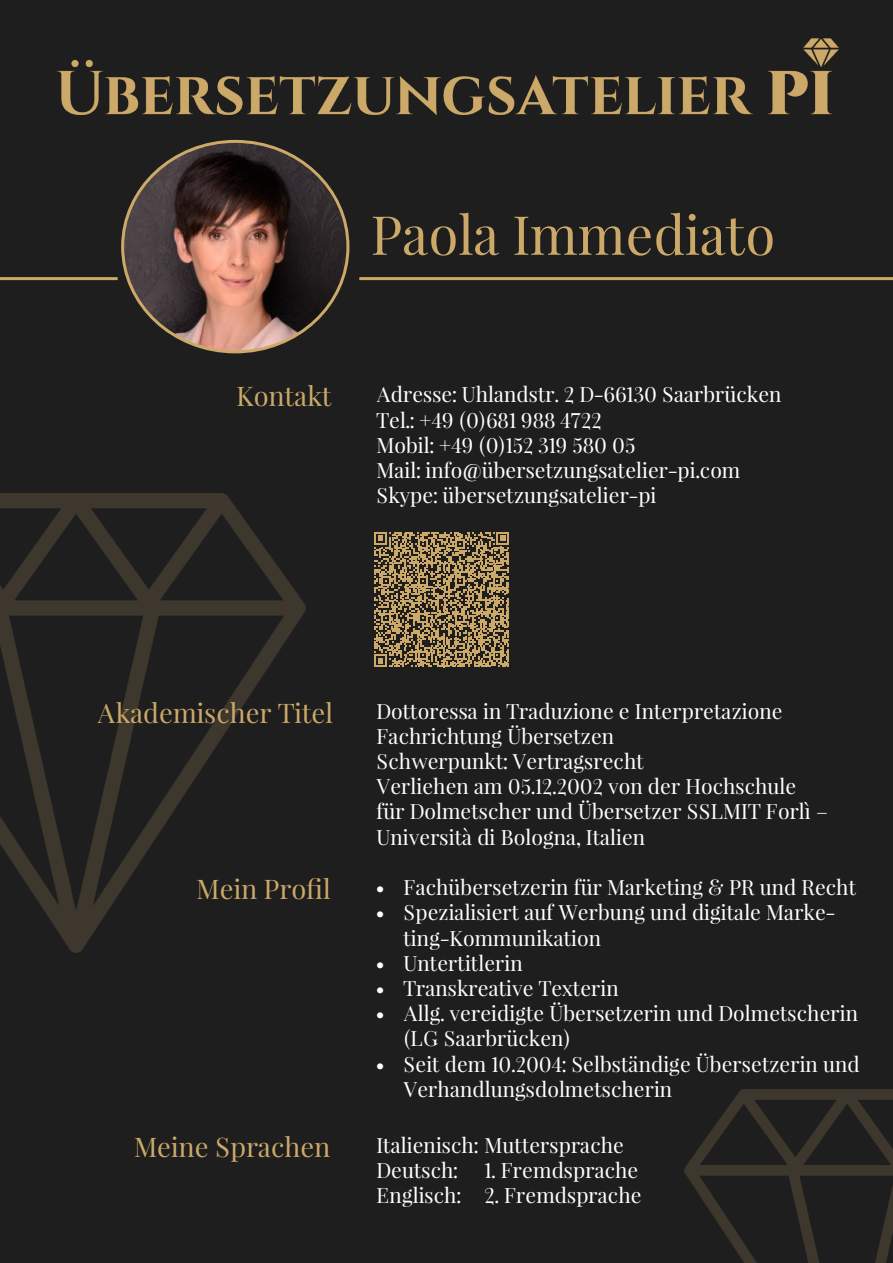
<style>
.page{position:relative;width:893px;height:1263px;background:#1e1e1e}
.page>*{position:absolute;margin:0;border:0;box-sizing:border-box;transform-origin:0 0}
.t1{font:54px "Playfair Display";color:#cca969}
.t2{font:27px "Playfair Display";color:#cca969}
.t3{font:21px/25.2px "Playfair Display";color:#fff}
</style>
<div class="page">
<img style="left:0;top:494px;width:306px;height:459px">
<svg style="left:374px;top:532px;width:135px;height:135px"></svg>
<img style="left:57px;top:38px;width:782px;height:76px">
<img style="left:123px;top:141px;width:225px;height:211px">
<hr style="left:359px;top:277px;width:534px;height:3px;background:#cca969">
<hr style="left:0;top:277px;width:118px;height:3px;background:#cca969">
<img style="left:685px;top:1089px;width:208px;height:174px">
<p class="t1" style="left:371px;top:197px;width:406px">Paola Immediato</p>
<p class="t2" style="left:236px;top:376px;width:97px">Kontakt</p>
<p class="t3" style="left:376px;top:381px;width:407px">Adresse: Uhlandstr. 2 D-66130 Saarbrücken</p>
<p class="t3" style="left:376px;top:406px;width:227px">Tel.: +49 (0)681 988 4722</p>
<p class="t3" style="left:376px;top:431px;width:260px">Mobil: +49 (0)152 319 580 05</p>
<p class="t3" style="left:376px;top:457px;width:366px">Mail: info@übersetzungsatelier-pi.com</p>
<p class="t3" style="left:376px;top:482px;width:282px">Skype: übersetzungsatelier-pi</p>
<p class="t2" style="left:97px;top:694px;width:237px">Akademischer Titel</p>
<p class="t3" style="left:376px;top:697px;width:408px">Dottoressa in Traduzione e Interpretazione</p>
<p class="t3" style="left:376px;top:722px;width:239px">Fachrichtung Übersetzen</p>
<p class="t3" style="left:376px;top:747px;width:269px">Schwerpunkt: Vertragsrecht</p>
<p class="t3" style="left:376px;top:773px;width:453px">Verliehen am 05.12.2002 von der Hochschule für Dolmetscher und Übersetzer SSLMIT Forlì –<br>Università di Bologna, Italien</p>
<p class="t2" style="left:197px;top:870px;width:135px">Mein Profil</p>
<p class="t2" style="left:134px;top:1128px;width:198px">Meine Sprachen</p>
<p class="t3" style="left:376px;top:874px;width:481px">• Fachübersetzerin für Marketing &amp; PR und Recht</p>
<p class="t3" style="left:403px;top:899px;width:433px;text-indent:-27px">• Spezialisiert auf Werbung und digitale Marke&shy;ting-Kommunikation</p>
<p class="t3" style="left:376px;top:949px;width:148px">• Untertitlerin</p>
<p class="t3" style="left:376px;top:975px;width:244px">• Transkreative Texterin</p>
<p class="t3" style="left:403px;top:1000px;width:456px;text-indent:-27px">• Allg. vereidigte Übersetzerin und Dolmetscherin (LG Saarbrücken)</p>
<p class="t3" style="left:403px;top:1050px;width:458px;text-indent:-27px">• Seit dem 10.2004: Selbständige Übersetzerin und<br>Verhandlungsdolmetscherin</p>
<p class="t3" style="left:376px;top:1131px;width:249px">Italienisch: Muttersprache</p>
<p class="t3" style="left:376px;top:1156px;width:83px">Deutsch:</p>
<p class="t3" style="left:484px;top:1156px;width:155px">1. Fremdsprache</p>
<p class="t3" style="left:376px;top:1181px;width:267px">Englisch: 2. Fremdsprache</p>
</div>
